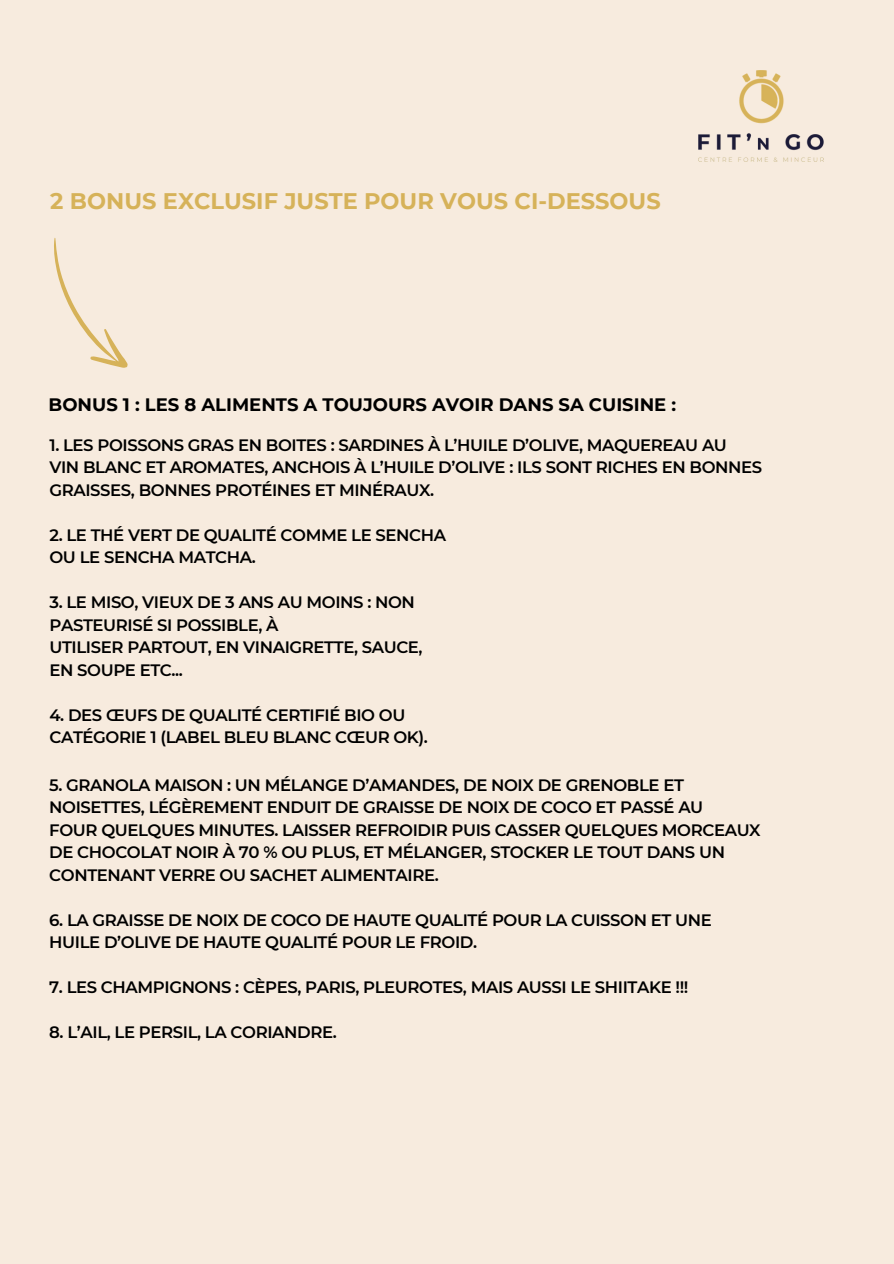
<style>
.page{position:relative;width:894px;height:1264px;background:#fff}
.page>*{position:absolute;margin:0;border:0;box-sizing:border-box;transform-origin:0 0}
.t1{font:700 22.5px "Montserrat";color:#d6b259}
.t2{font:700 18px "Montserrat";color:#000}
.t3{font:600 16.5px "Montserrat";letter-spacing:-.025em;color:#000}
</style>
<div class="page">
<div style="left:0;top:0;width:893px;height:1263px;background:#f7ebde"></div>
<img style="left:698px;top:70px;width:125px;height:91px">
<svg style="left:54px;top:238px;width:74px;height:130px"></svg>
<h1 class="t1" style="left:50px;top:187px;width:611px">2 BONUS EXCLUSIF JUSTE POUR VOUS CI-DESSOUS</h1>
<p class="t2" style="left:49px;top:394px;width:629px">BONUS 1 : LES 8 ALIMENTS A TOUJOURS AVOIR DANS SA CUISINE :</p>
<p class="t3" style="left:49px;top:434px;width:678px">1. LES POISSONS GRAS EN BOITES : SARDINES À L’HUILE D’OLIVE, MAQUEREAU AU</p>
<p class="t3" style="left:49px;top:457px;width:714px">VIN BLANC ET AROMATES, ANCHOIS À L’HUILE D’OLIVE : ILS SONT RICHES EN BONNES</p>
<p class="t3" style="left:49px;top:479px;width:386px">GRAISSES, BONNES PROTÉINES ET MINÉRAUX.</p>
<p class="t3" style="left:49px;top:524px;width:398px">2. LE THÉ VERT DE QUALITÉ COMME LE SENCHA</p>
<p class="t3" style="left:49px;top:547px;width:208px">OU LE SENCHA MATCHA.</p>
<p class="t3" style="left:49px;top:592px;width:367px">3. LE MISO, VIEUX DE 3 ANS AU MOINS : NON</p>
<p class="t3" style="left:49px;top:614px;width:230px">PASTEURISÉ SI POSSIBLE, À</p>
<p class="t3" style="left:49px;top:637px;width:374px">UTILISER PARTOUT, EN VINAIGRETTE, SAUCE,</p>
<p class="t3" style="left:49px;top:659px;width:135px">EN SOUPE ETC...</p>
<p class="t3" style="left:49px;top:704px;width:357px">4. DES ŒUFS DE QUALITÉ CERTIFIÉ BIO OU</p>
<p class="t3" style="left:49px;top:727px;width:380px">CATÉGORIE 1 (LABEL BLEU BLANC CŒUR OK).</p>
<p class="t3" style="left:49px;top:774px;width:636px">5. GRANOLA MAISON : UN MÉLANGE D’AMANDES, DE NOIX DE GRENOBLE ET</p>
<p class="t3" style="left:49px;top:797px;width:655px">NOISETTES, LÉGÈREMENT ENDUIT DE GRAISSE DE NOIX DE COCO ET PASSÉ AU</p>
<p class="t3" style="left:49px;top:819px;width:712px">FOUR QUELQUES MINUTES. LAISSER REFROIDIR PUIS CASSER QUELQUES MORCEAUX</p>
<p class="t3" style="left:49px;top:842px;width:677px">DE CHOCOLAT NOIR À 70 % OU PLUS, ET MÉLANGER, STOCKER LE TOUT DANS UN</p>
<p class="t3" style="left:49px;top:864px;width:391px">CONTENANT VERRE OU SACHET ALIMENTAIRE.</p>
<p class="t3" style="left:49px;top:909px;width:664px">6. LA GRAISSE DE NOIX DE COCO DE HAUTE QUALITÉ POUR LA CUISSON ET UNE</p>
<p class="t3" style="left:49px;top:932px;width:429px">HUILE D’OLIVE DE HAUTE QUALITÉ POUR LE FROID.</p>
<p class="t3" style="left:49px;top:977px;width:640px">7. LES CHAMPIGNONS : CÈPES, PARIS, PLEUROTES, MAIS AUSSI LE SHIITAKE !!!</p>
<p class="t3" style="left:49px;top:1022px;width:289px">8. L’AIL, LE PERSIL, LA CORIANDRE.</p>
</div>
